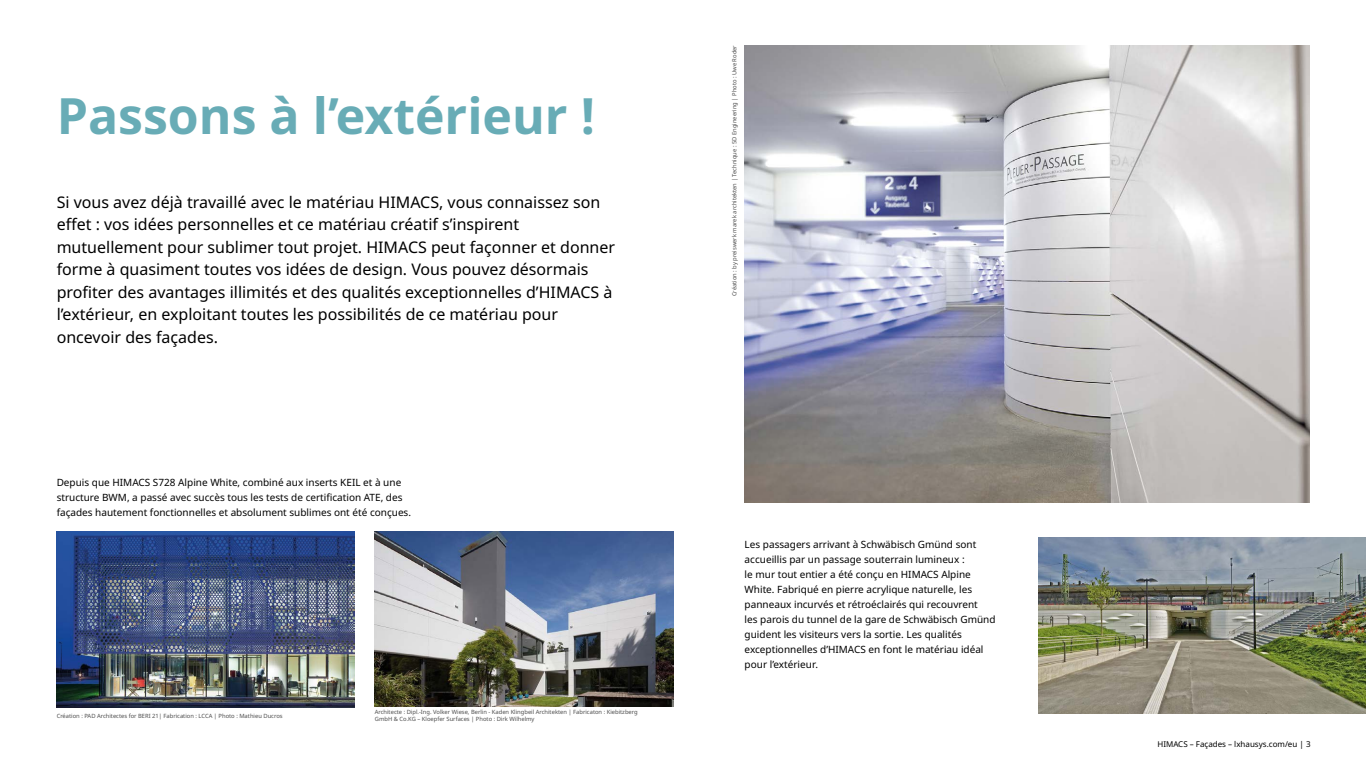
<style>
.page{position:relative;width:1366px;height:768px;background:#fff}
.page>*{position:absolute;margin:0;border:0;box-sizing:border-box;transform-origin:0 0}
.t1{font:700 50px "Noto Sans";color:#68acb6}
.t2{font:16px/22.5px "Noto Sans";color:#000}
.t3{font:10px/15px "Noto Sans";color:#000}
.t4{font:8px "Noto Sans";color:#000}
.t5{font:5.8px/7.2px "Noto Sans";color:#4d4d4d}
</style>
<div class="page">
<img style="left:57px;top:532px;width:298px;height:176px">
<img style="left:375px;top:532px;width:298px;height:175px">
<img style="left:745px;top:45px;width:564px;height:458px">
<img style="left:1038px;top:538px;width:328px;height:176px">
<h1 class="t1" style="left:57px;top:80px;width:540px">Passons à l’extérieur !</h1>
<p class="t2" style="left:57px;top:191px;width:560px">Si vous avez déjà travaillé avec le matériau HIMACS, vous connaissez son effet : vos idées personnelles et ce matériau créatif s’inspirent mutuellement pour sublimer tout projet. HIMACS peut façonner et donner forme à quasiment toutes vos idées de design. Vous pouvez désormais profiter des avantages illimités et des qualités exceptionnelles d’HIMACS à l’extérieur, en exploitant toutes les possibilités de ce matériau pour oncevoir des façades.</p>
<p class="t3" style="left:57px;top:475px;width:356px">Depuis que HIMACS S728 Alpine White, combiné aux inserts KEIL et à une structure BWM, a passé avec succès tous les tests de certification ATE, des façades hautement fonctionnelles et absolument sublimes ont été conçues.</p>
<p class="t5" style="left:57px;top:713px;width:227px">Création : PAD Architectes for BERI 21| Fabrication : LCCA | Photo : Mathieu Ducros</p>
<p class="t5" style="left:375px;top:709px;width:264px">Architecte : Dipl.-Ing. Volker Wiese, Berlin - Kaden Klingbeil Architekten | Fabricaton : Kiebitzberg<br>GmbH &amp; Co.KG – Kloepfer Surfaces | Photo : Dirk Wilhelmy</p>
<p class="t5" style="left:731px;top:296px;width:253px;rotate:-90deg">Création : by preiswerk marek architekten | Technique : 5D Engineering | Photo : Uwe Roder</p>
<p class="t3" style="left:745px;top:537px;width:252px">Les passagers arrivant à Schwäbisch Gmünd sont accueillis par un passage souterrain lumineux :<br>le mur tout entier a été conçu en HIMACS Alpine White. Fabriqué en pierre acrylique naturelle, les panneaux incurvés et rétroéclairés qui recouvrent<br>les parois du tunnel de la gare de Schwäbisch Gmünd guident les visiteurs vers la sortie. Les qualités exceptionnelles d’HIMACS en font le matériau idéal pour l’extérieur.</p>
<p class="t4" style="left:1157px;top:739px;width:155px">HIMACS – Façades – lxhausys.com/eu | 3</p>
</div>
